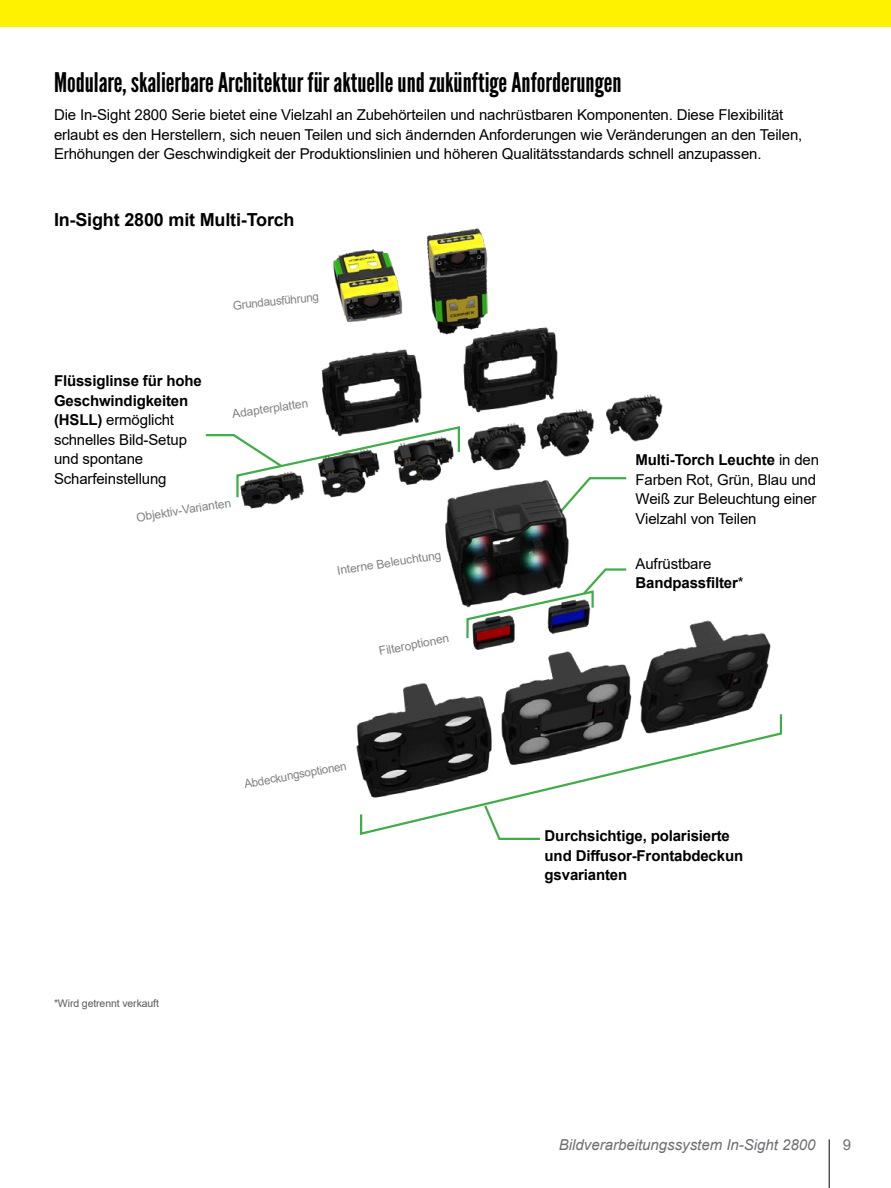
<style>
.page{position:relative;width:891px;height:1188px;background:#fff}
.page>*{position:absolute;margin:0;border:0;box-sizing:border-box;transform-origin:0 0}
.t1{font:27px "League Gothic";color:#000}
.t2{font:700 18px "Arial";letter-spacing:-.01em;color:#000}
.t3{font:15px/19.5px "Arial";letter-spacing:-.01em;color:#000}
.t4{font:700 15px/19.5px "Arial";letter-spacing:-.01em;color:#000}
.t5{font:italic 15px "Arial";color:#6d6e71}
.t6{font:15px "Arial";color:#6d6e71}
.t7{font:12px "Arial";color:#808285}
.t8{font:12px "Arial";color:#808285;scale:.96 1}
.t9{font:10.5px "Arial";letter-spacing:-.01em;color:#58595b}
.s1{font-weight:700}
.s2{font-weight:400}
</style>
<div class="page">
<svg style="left:497px;top:837px;width:43px;height:3px"></svg>
<svg style="left:205px;top:434px;width:27px;height:3px"></svg>
<img style="left:232px;top:228px;width:551px;height:609px">
<hr style="left:829px;top:1139px;width:1px;height:49px;background:#000">
<div style="left:0;top:0;width:891px;height:27px;background:#fff200"></div>
<h1 class="t1" style="left:54px;top:66px;width:569px">Modulare, skalierbare Architektur für aktuelle und zukünftige Anforderungen</h1>
<p class="t3" style="left:54px;top:105px;width:750px">Die In-Sight 2800 Serie bietet eine Vielzahl an Zubehörteilen und nachrüstbaren Komponenten. Diese Flexibilität erlaubt es den Herstellern, sich neuen Teilen und sich ändernden Anforderungen wie Veränderungen an den Teilen,<br>Erhöhungen der Geschwindigkeit der Produktionslinien und höheren Qualitätsstandards schnell anzupassen.</p>
<p class="t2" style="left:54px;top:207px;width:242px">In-Sight 2800 mit Multi-Torch</p>
<p class="t3" style="left:54px;top:371px;width:149px"><span class="s1">Flüssiglinse für hohe<br>Geschwindigkeiten (HSLL)</span> ermöglicht schnelles Bild-Setup und spontane<br>Scharfeinstellung</p>
<p class="t8" style="left:232px;top:297px;width:92px;rotate:-6deg">Grundausführung</p>
<p class="t7" style="left:231px;top:405px;width:78px;rotate:-8deg">Adapterplatten</p>
<p class="t7" style="left:135px;top:509px;width:97px;rotate:-9deg">Objektiv-Varianten</p>
<p class="t7" style="left:336px;top:563px;width:107px;rotate:-9deg">Interne Beleuchtung</p>
<p class="t7" style="left:378px;top:643px;width:73px;rotate:-11deg">Filteroptionen</p>
<p class="t8" style="left:243px;top:776px;width:109px;rotate:-10deg">Abdeckungsoptionen</p>
<p class="t9" style="left:54px;top:996px;width:107px">*Wird getrennt verkauft</p>
<p class="t3" style="left:636px;top:450px;width:185px"><span class="s1">Multi-Torch Leuchte</span> in den<br>Farben Rot, Grün, Blau und<br>Weiß zur Beleuchtung einer<br>Vielzahl von Teilen</p>
<p class="t4" style="left:636px;top:554px;width:110px"><span class="s2">Aufrüstbare<br></span>Bandpassfilter<span class="s2">*</span></p>
<p class="t4" style="left:545px;top:826px;width:200px">Durchsichtige, polarisierte und Diffusor-Frontabdeckun gsvarianten</p>
<p class="t5" style="left:559px;top:1135px;width:258px">Bildverarbeitungssystem In-Sight 2800</p>
<p class="t6" style="left:843px;top:1135px;width:10px">9</p>
</div>
